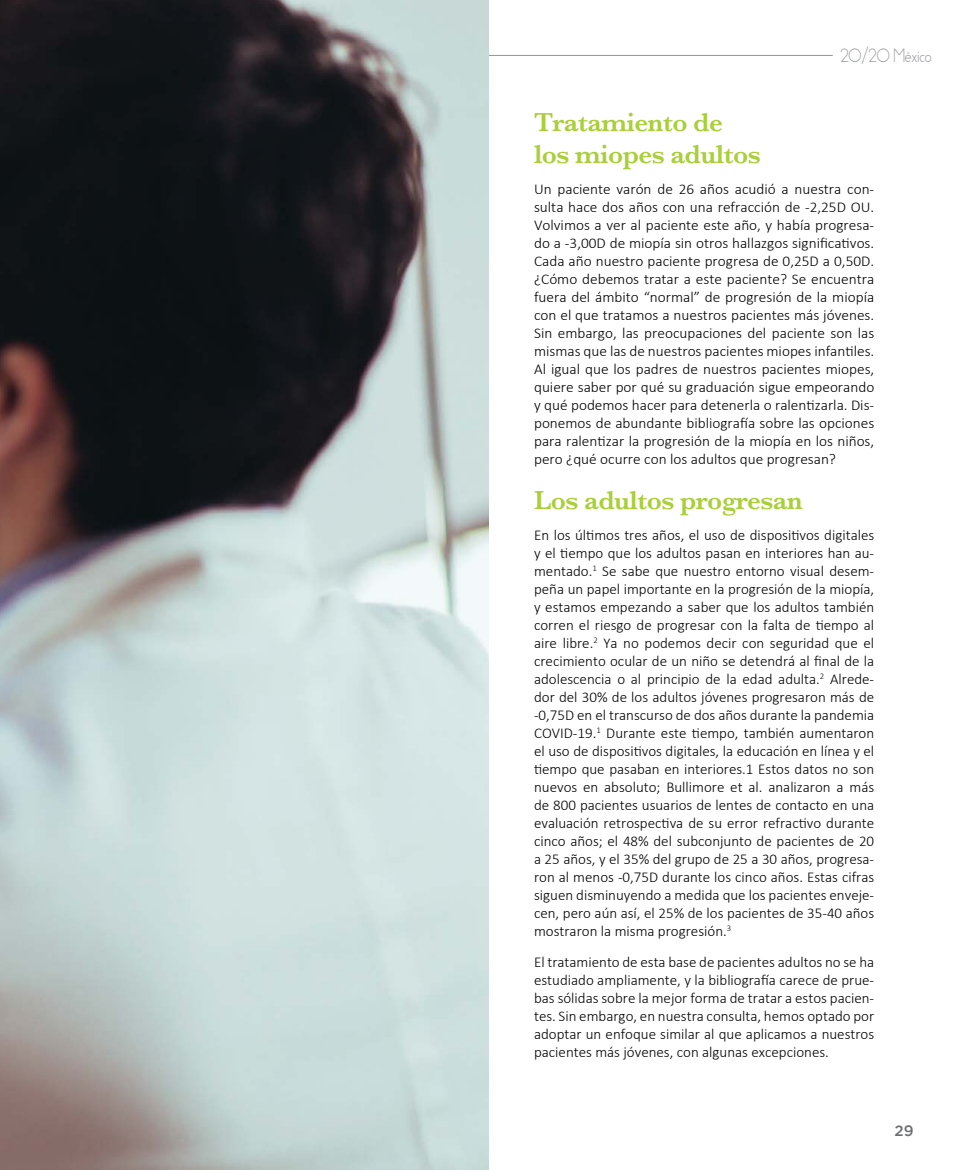
<style>
.page{position:relative;width:978px;height:1170px;background:#fff}
.page>*{position:absolute;margin:0;border:0;box-sizing:border-box;transform-origin:0 0}
.t1{font:600 27px/32.4px "Baskerville";letter-spacing:-.02em;color:#a9cf39}
.t2{font:18px "Pistara";color:#939598;scale:.9 1}
.t3{font:300 15px/18px "Calibri";color:#000;text-align:justify}
.t4{font:500 15px "Gotham";color:#6d6e71}
</style>
<div class="page">
<hr style="left:0;top:55px;width:833px;height:1px;background:#939598">
<img style="left:0;top:0;width:489px;height:1169px">
<p class="t2" style="left:840px;top:44px;width:103px">20/20 México</p>
<h1 class="t1" style="left:534px;top:105px;width:228px">Tratamiento de los miopes adultos</h1>
<p class="t3" style="left:534px;top:180px;width:342px">Un paciente varón de 26 años acudió a nuestra con&shy;sulta hace dos años con una refracción de -2,25D OU.<br>Volvimos a ver al paciente este año, y había progresa&shy;do a -3,00D de miopía sin otros hallazgos significativos.<br>Cada año nuestro paciente progresa de 0,25D a 0,50D. ¿Cómo debemos tratar a este paciente? Se encuentra fuera del ámbito “normal” de progresión de la miopía con el que tratamos a nuestros pacientes más jóvenes.<br>Sin embargo, las preocupaciones del paciente son las mismas que las de nuestros pacientes miopes infantiles.<br>Al igual que los padres de nuestros pacientes miopes, quiere saber por qué su graduación sigue empeorando y qué podemos hacer para detenerla o ralentizarla. Dis&shy;ponemos de abundante bibliografía sobre las opciones para ralentizar la progresión de la miopía en los niños, pero ¿qué ocurre con los adultos que progresan?</p>
<h1 class="t1" style="left:534px;top:484px;width:270px">Los adultos progresan</h1>
<p class="t3" style="left:534px;top:525px;width:342px">En los últimos tres años, el uso de dispositivos digitales y el tiempo que los adultos pasan en interiores han au&shy;mentado.<sup>1</sup> Se sabe que nuestro entorno visual desem&shy;peña un papel importante en la progresión de la miopía, y estamos empezando a saber que los adultos también corren el riesgo de progresar con la falta de tiempo al aire libre.<sup>2</sup> Ya no podemos decir con seguridad que el crecimiento ocular de un niño se detendrá al final de la adolescencia o al principio de la edad adulta.<sup>2</sup> Alrede&shy;dor del 30% de los adultos jóvenes progresaron más de -0,75D en el transcurso de dos años durante la pandemia COVID-19.<sup>1</sup> Durante este tiempo, también aumentaron el uso de dispositivos digitales, la educación en línea y el tiempo que pasaban en interiores.1 Estos datos no son nuevos en absoluto; Bullimore et al. analizaron a más de 800 pacientes usuarios de lentes de contacto en una evaluación retrospectiva de su error refractivo durante cinco años; el 48% del subconjunto de pacientes de 20 a 25 años, y el 35% del grupo de 25 a 30 años, progresa&shy;ron al menos -0,75D durante los cinco años. Estas cifras siguen disminuyendo a medida que los pacientes enveje&shy;cen, pero aún así, el 25% de los pacientes de 35-40 años mostraron la misma progresión.<sup>3</sup></p>
<p class="t3" style="left:534px;top:952px;width:342px">El tratamiento de esta base de pacientes adultos no se ha estudiado ampliamente, y la bibliografía carece de prue&shy;bas sólidas sobre la mejor forma de tratar a estos pacien&shy;tes. Sin embargo, en nuestra consulta, hemos optado por adoptar un enfoque similar al que aplicamos a nuestros pacientes más jóvenes, con algunas excepciones.</p>
<p class="t4" style="left:895px;top:1121px;width:21px">29</p>
</div>
